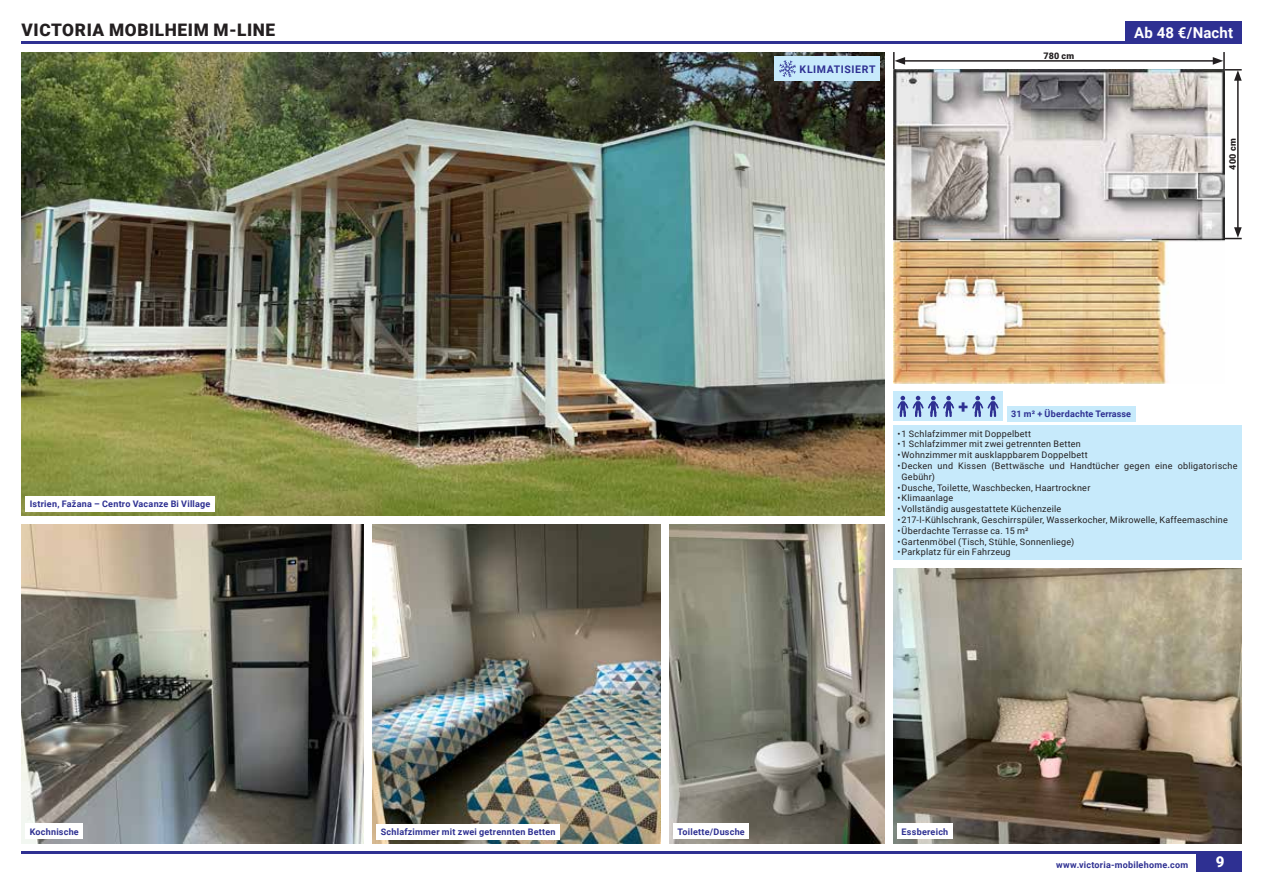
<style>
.page{position:relative;width:1263px;height:893px;background:#fff}
.page>*{position:absolute;margin:0;border:0;box-sizing:border-box;transform-origin:0 0}
.t1{font:900 18px "Roboto";color:#2e3092}
.t2{font:900 17.25px "Roboto";letter-spacing:.035em;color:#231f20}
.t3{font:700 15px "Roboto";letter-spacing:.015em;color:#fff}
.t4{font:900 15px "Roboto";color:#fff}
.t5{font:700 10.5px "Roboto";letter-spacing:.06em;color:#2e3092}
.t6{font:9px/10.8px "Roboto";letter-spacing:.025em;color:#231f20}
.t7{font:700 9px "Roboto";letter-spacing:.025em;color:#2e3092}
.t8{font:900 9px "Roboto";letter-spacing:.025em;color:#231f20}
</style>
<div class="page">
<hr style="left:21px;top:852px;width:1221px;height:2px;background:#2e3092">
<div style="left:1197px;top:852px;width:45px;height:20px;background:#2e3092"></div>
<hr style="left:21px;top:41px;width:1221px;height:3px;background:#2e3092">
<img style="left:21px;top:52px;width:863px;height:463px">
<div style="left:1126px;top:21px;width:116px;height:22px;background:#2e3092"></div>
<img style="left:21px;top:524px;width:343px;height:319px">
<img style="left:372px;top:524px;width:288px;height:319px">
<img style="left:669px;top:524px;width:215px;height:319px">
<img style="left:893px;top:568px;width:349px;height:275px">
<div style="left:673px;top:824px;width:76px;height:15px;background:#fff"></div>
<div style="left:26px;top:496px;width:189px;height:15px;background:#fff"></div>
<div style="left:26px;top:824px;width:57px;height:15px;background:#fff"></div>
<div style="left:377px;top:824px;width:183px;height:15px;background:#fff"></div>
<div style="left:897px;top:824px;width:55px;height:15px;background:#fff"></div>
<div style="left:893px;top:426px;width:349px;height:134px;background:#c7eafb"></div>
<div style="left:893px;top:392px;width:110px;height:29px;background:#c7eafb"></div>
<svg style="left:897px;top:396px;width:57px;height:21px"></svg>
<svg style="left:972px;top:396px;width:26px;height:21px"></svg>
<div style="left:1007px;top:406px;width:128px;height:15px;background:#c7eafb"></div>
<hr style="left:903px;top:60px;width:312px;height:2px;background:#231f20">
<svg style="left:893px;top:52px;width:12px;height:17px"></svg>
<hr style="left:1237px;top:78px;width:1px;height:152px;background:#231f20">
<svg style="left:1213px;top:52px;width:29px;height:29px"></svg>
<svg style="left:1225px;top:227px;width:17px;height:12px"></svg>
<img style="left:893px;top:69px;width:332px;height:314px">
<div style="left:775px;top:56px;width:105px;height:25px;background:#c7eafb"></div>
<svg style="left:779px;top:60px;width:17px;height:17px"></svg>
<h2 class="t2" style="left:22px;top:18px;width:255px">VICTORIA MOBILHEIM M-LINE</h2>
<h3 class="t3" style="left:1134px;top:22px;width:100px">Ab 48 €/Nacht</h3>
<p class="t7" style="left:30px;top:497px;width:182px">Istrien, Fažana – Centro Vacanze Bi Village</p>
<p class="t5" style="left:800px;top:62px;width:78px">KLIMATISIERT</p>
<p class="t8" style="left:1043px;top:49px;width:32px">780 cm</p>
<p class="t8" style="left:1226px;top:170px;width:33px;rotate:-90deg">400 cm</p>
<h1 class="t1" style="left:958px;top:394px;width:11px">+</h1>
<p class="t7" style="left:1011px;top:408px;width:121px">31 m² + Überdachte Terrasse</p>
<p class="t6" style="left:897px;top:428px;width:135px">•1 Schlafzimmer mit Doppelbett</p>
<p class="t6" style="left:897px;top:438px;width:185px">•1 Schlafzimmer mit zwei getrennten Betten</p>
<p class="t6" style="left:897px;top:449px;width:192px">•Wohnzimmer mit ausklappbarem Doppelbett</p>
<p class="t6" style="left:901px;top:460px;width:337px;text-indent:-4px">•Decken und Kissen (Bettwäsche und Handtücher gegen eine obligatorische<br>Gebühr)</p>
<p class="t6" style="left:897px;top:482px;width:195px">•Dusche, Toilette, Waschbecken, Haartrockner</p>
<p class="t6" style="left:897px;top:492px;width:58px">•Klimaanlage</p>
<p class="t6" style="left:897px;top:503px;width:166px">•Vollständig ausgestattete Küchenzeile</p>
<p class="t6" style="left:897px;top:514px;width:332px">•217-l-Kühlschrank, Geschirrspüler, Wasserkocher, Mikrowelle, Kaffeemaschine</p>
<p class="t6" style="left:897px;top:525px;width:133px">•Überdachte Terrasse ca. 15 m²</p>
<p class="t6" style="left:897px;top:536px;width:179px">•Gartenmöbel (Tisch, Stühle, Sonnenliege)</p>
<p class="t6" style="left:897px;top:546px;width:115px">•Parkplatz für ein Fahrzeug</p>
<p class="t7" style="left:30px;top:825px;width:51px">Kochnische</p>
<p class="t7" style="left:381px;top:825px;width:176px">Schlafzimmer mit zwei getrennten Betten</p>
<p class="t7" style="left:901px;top:825px;width:48px">Essbereich</p>
<p class="t7" style="left:677px;top:825px;width:69px">Toilette/Dusche</p>
<p class="t7" style="left:1056px;top:858px;width:133px">www.victoria-mobilehome.com</p>
<h3 class="t4" style="left:1216px;top:852px;width:10px">9</h3>
</div>
